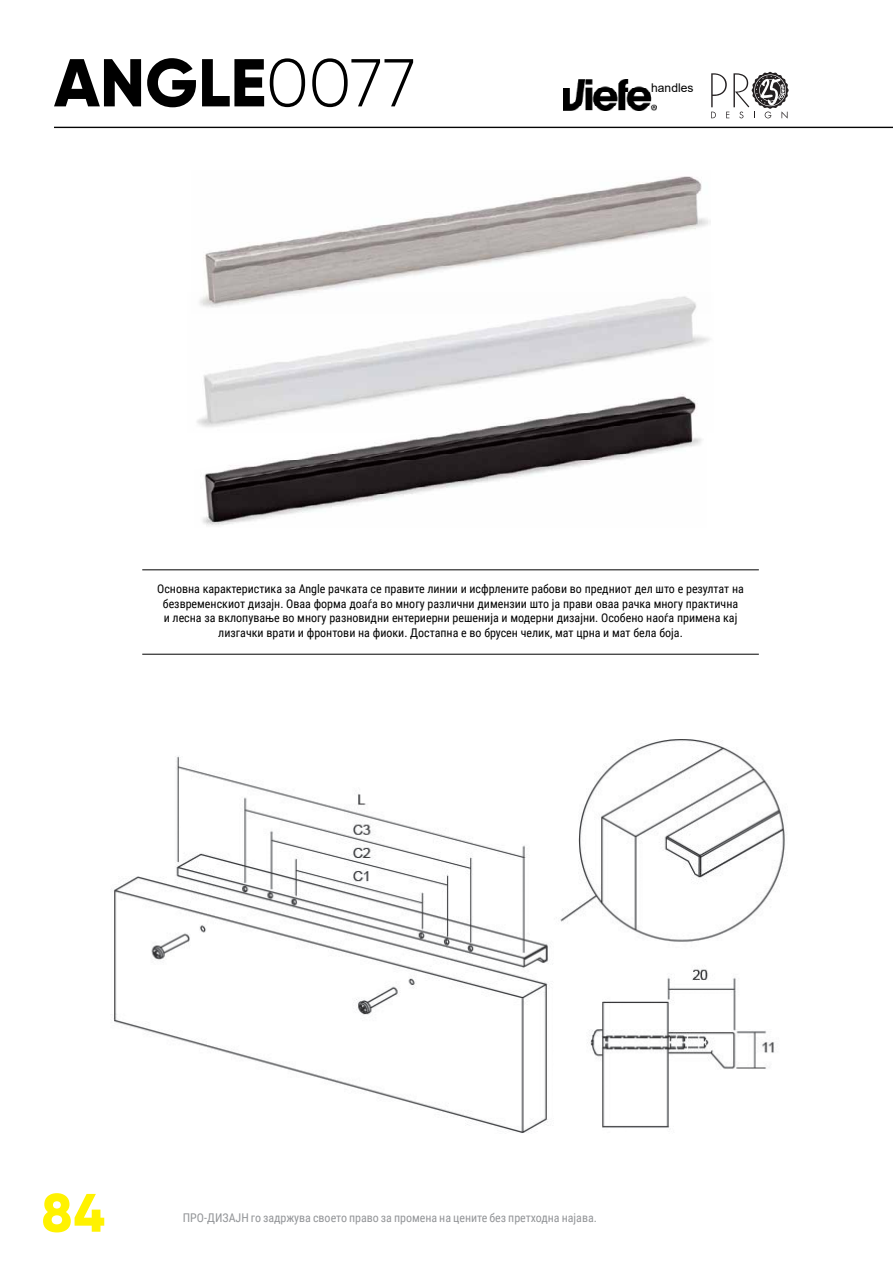
<style>
.page{position:relative;width:893px;height:1263px;background:#fff}
.page>*{position:absolute;margin:0;border:0;box-sizing:border-box;transform-origin:0 0}
.t1{font:800 67.5px "Gilroy";color:#000}
.t2{font:800 54px "Gilroy";color:#fff200}
.t3{font:12px/14.4px "Roboto Condensed";color:#000;text-align:center}
.t4{font:12px "Roboto Condensed";color:#939598}
.t5{font:12px "Arial";color:#000}
.s1{font-weight:300}
</style>
<div class="page">
<hr style="left:142px;top:569px;width:617px;height:1px;background:#000">
<hr style="left:142px;top:654px;width:617px;height:1px;background:#000">
<img style="left:203px;top:176px;width:507px;height:116px">
<img style="left:199px;top:292px;width:511px;height:101px">
<img style="left:111px;top:739px;width:674px;height:394px">
<img style="left:197px;top:393px;width:505px;height:132px">
<img style="left:563px;top:79px;width:93px;height:32px">
<svg style="left:711px;top:72px;width:78px;height:46px"></svg>
<hr style="left:54px;top:127px;width:839px;height:1px;background:#000">
<h1 class="t1" style="left:54px;top:40px;width:364px">ANGLE<span class="s1">0077</span></h1>
<p class="t5" style="left:651px;top:79px;width:44px">handles</p>
<p class="t3" style="left:157px;top:581px;width:588px">Основна карактеристика за Angle рачката се правите линии и исфрлените рабови во предниот дел што е резултат на безвременскиот дизајн. Оваа форма доаѓа во многу различни димензии што ја прави оваа рачка многу практична<br>и лесна за вклопување во многу разновидни ентериерни решенија и модерни дизајни. Особено наоѓа примена кај лизгачки врати и фронтови на фиоки. Достапна е во брусен челик, мат црна и мат бела боја.</p>
<h2 class="t2" style="left:41px;top:1179px;width:65px">84</h2>
<p class="t4" style="left:183px;top:1209px;width:416px">ПРО-ДИЗАЈН го задржува своето право за промена на цените без претходна најава.</p>
</div>
